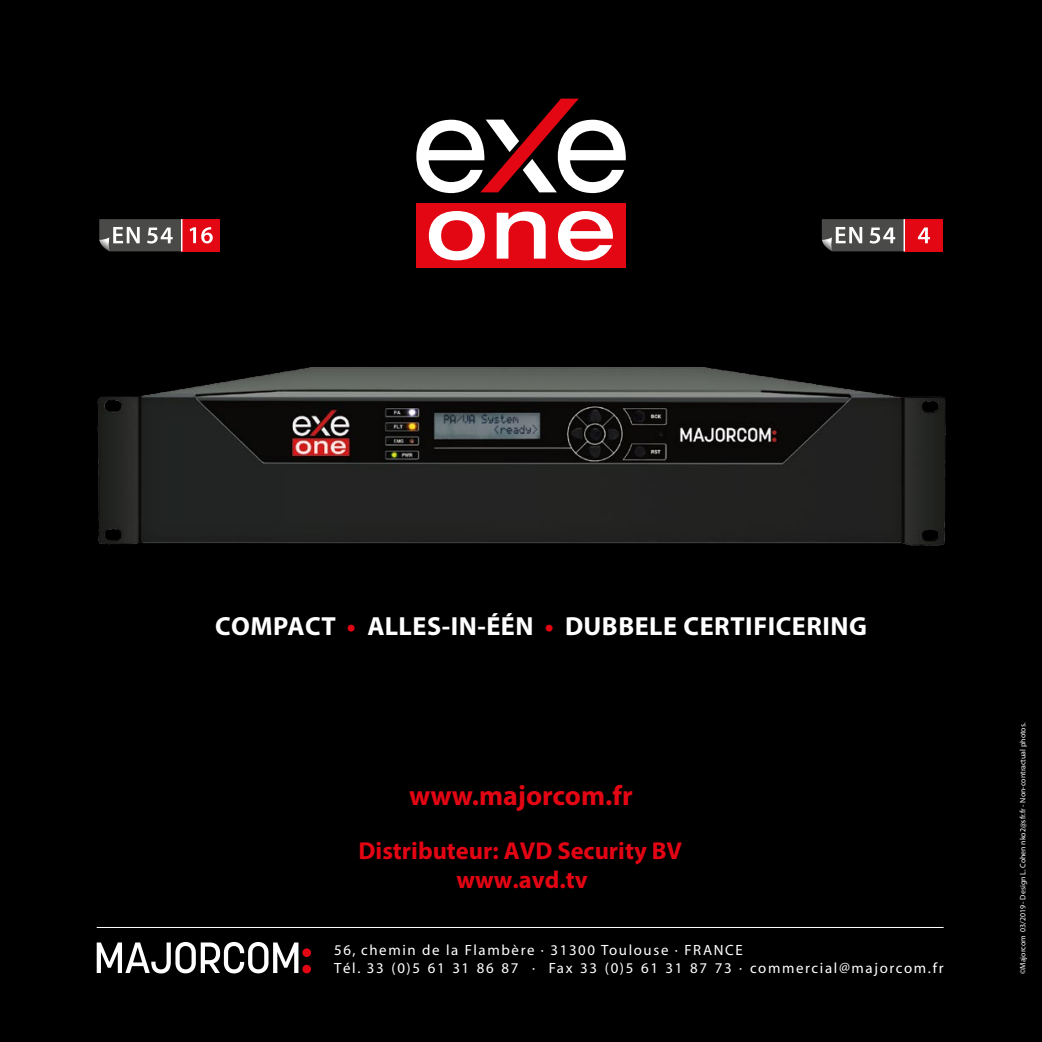
<style>
.page{position:relative;width:1042px;height:1042px;background:#000}
.page>*{position:absolute;margin:0;border:0;box-sizing:border-box;transform-origin:0 0}
.t1{font:700 28px "Myriad";color:#e30613}
.t2{font:700 26.25px "Myriad Pro";letter-spacing:.02em;color:#fff}
.t3{font:700 24.5px/29.4px "Myriad Pro";color:#e30513;text-align:center}
.t4{font:14.88px/18.2px "Myriad";letter-spacing:.11em;color:#fff}
.t5{font:7.88px "Myriad Pro";color:#fff}
.s1{color:#e30613}
</style>
<div class="page">
<hr style="left:97px;top:927px;width:846px;height:1px;background:#fff">
<svg style="left:97px;top:942px;width:214px;height:31px"></svg>
<div style="left:416px;top:203px;width:209px;height:64px;background:#e30613"></div>
<svg style="left:429px;top:211px;width:56px;height:49px"></svg>
<svg style="left:497px;top:211px;width:49px;height:48px"></svg>
<svg style="left:558px;top:211px;width:55px;height:49px"></svg>
<svg style="left:416px;top:99px;width:210px;height:94px"></svg>
<img style="left:97px;top:367px;width:849px;height:179px">
<div style="left:904px;top:219px;width:39px;height:32px;background:#e30613"></div>
<svg style="left:918px;top:227px;width:12px;height:16px"></svg>
<svg style="left:822px;top:219px;width:81px;height:32px;background:#676766"></svg>
<hr style="left:903px;top:219px;width:2px;height:32px;background:#fff">
<div style="left:182px;top:219px;width:38px;height:32px;background:#e30613"></div>
<svg style="left:190px;top:227px;width:23px;height:16px"></svg>
<svg style="left:99px;top:219px;width:82px;height:32px;background:#676766"></svg>
<hr style="left:181px;top:219px;width:1px;height:32px;background:#fff">
<h2 class="t2" style="left:215px;top:609px;width:653px">COMPACT <span class="s1">•</span> ALLES-IN-ÉÉN <span class="s1">•</span> DUBBELE CERTIFICERING</h2>
<h1 class="t1" style="left:409px;top:781px;width:225px">www.majorcom.fr</h1>
<h3 class="t3" style="left:358px;top:835px;width:325px">Distributeur: AVD Security BV www.avd.tv</h3>
<p class="t4" style="left:334px;top:941px;width:611px">56, chemin de la Flambère · 31300 Toulouse · FRANCE<br>Tél. 33 (0)5 61 31 86 87 · Fax 33 (0)5 61 31 87 73 · commercial@majorcom.fr</p>
<p class="t5" style="left:1018px;top:974px;width:253px;rotate:-90deg">©Majorcom 03/2019 - Design L. Cohen nko2@sfr.fr - Non-contractual photos.</p>
</div>
